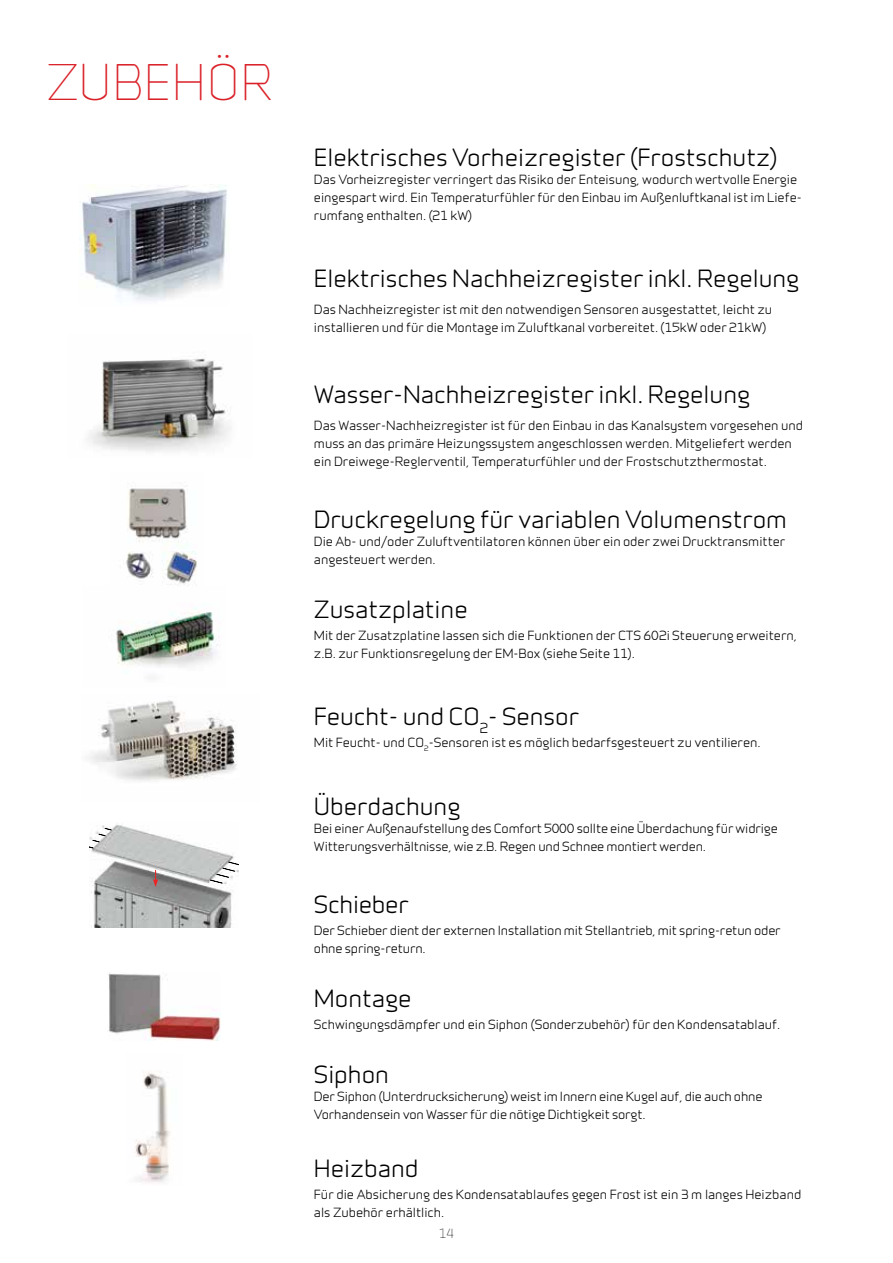
<style>
.page{position:relative;width:893px;height:1263px;background:#fff}
.page>*{position:absolute;margin:0;border:0;box-sizing:border-box;transform-origin:0 0}
.t1{font:300 46.5px "Infinity";color:#da2128}
.t2{font:500 22.5px "Infinity";color:#000}
.t3{font:500 12px/18px "Infinity";color:#000}
.t4{font:300 12px "Infinity";color:#000}
</style>
<div class="page">
<img style="left:88px;top:358px;width:143px;height:94px">
<img style="left:116px;top:606px;width:103px;height:61px">
<img style="left:89px;top:700px;width:148px;height:81px">
<img style="left:126px;top:488px;width:71px;height:98px">
<img style="left:91px;top:825px;width:141px;height:102px">
<svg style="left:90px;top:828px;width:149px;height:59px"></svg>
<img style="left:108px;top:973px;width:113px;height:68px">
<img style="left:135px;top:1070px;width:36px;height:113px">
<img style="left:80px;top:185px;width:147px;height:116px">
<h1 class="t1" style="left:46px;top:48px;width:229px">ZUBEHÖR</h1>
<h2 class="t2" style="left:314px;top:141px;width:465px">Elektrisches Vorheizregister (Frostschutz)</h2>
<p class="t3" style="left:314px;top:170px;width:489px">Das Vorheizregister verringert das Risiko der Enteisung, wodurch wertvolle Energie eingespart wird. Ein Temperaturfühler für den Einbau im Außenluftkanal ist im Liefe&shy;rumfang enthalten. (21 kW)</p>
<h2 class="t2" style="left:314px;top:262px;width:487px">Elektrisches Nachheizregister inkl. Regelung</h2>
<p class="t3" style="left:314px;top:299px;width:460px">Das Nachheizregister ist mit den notwendigen Sensoren ausgestattet, leicht zu installieren und für die Montage im Zuluftkanal vorbereitet. (15kW oder 21kW)</p>
<h2 class="t2" style="left:314px;top:378px;width:438px">Wasser-Nachheizregister inkl. Regelung</h2>
<p class="t3" style="left:314px;top:415px;width:491px">Das Wasser-Nachheizregister ist für den Einbau in das Kanalsystem vorgesehen und muss an das primäre Heizungssystem angeschlossen werden. Mitgeliefert werden ein Dreiwege-Reglerventil, Temperaturfühler und der Frostschutzthermostat.</p>
<h2 class="t2" style="left:314px;top:503px;width:474px">Druckregelung für variablen Volumenstrom</h2>
<p class="t3" style="left:314px;top:532px;width:473px">Die Ab- und/oder Zuluftventilatoren können über ein oder zwei Drucktransmitter angesteuert werden.</p>
<h2 class="t2" style="left:314px;top:593px;width:155px">Zusatzplatine</h2>
<p class="t3" style="left:314px;top:626px;width:485px">Mit der Zusatzplatine lassen sich die Funktionen der CTS 602i Steuerung erweitern, z.B. zur Funktionsregelung der EM-Box (siehe Seite 11).</p>
<h2 class="t2" style="left:314px;top:700px;width:266px">Feucht- und CO<sub>2</sub>- Sensor</h2>
<p class="t3" style="left:314px;top:733px;width:448px">Mit Feucht- und CO<sub>2</sub>-Sensoren ist es möglich bedarfsgesteuert zu ventilieren.</p>
<h2 class="t2" style="left:314px;top:790px;width:148px">Überdachung</h2>
<p class="t3" style="left:314px;top:818px;width:465px">Bei einer Außenaufstellung des Comfort 5000 sollte eine Überdachung für widrige<br>Witterungsverhältnisse, wie z.B. Regen und Schnee montiert werden.</p>
<h2 class="t2" style="left:314px;top:888px;width:96px">Schieber</h2>
<p class="t3" style="left:314px;top:921px;width:468px">Der Schieber dient der externen Installation mit Stellantrieb, mit spring-retun oder ohne spring-return.</p>
<h2 class="t2" style="left:314px;top:982px;width:99px">Montage</h2>
<p class="t3" style="left:314px;top:1015px;width:468px">Schwingungsdämpfer und ein Siphon (Sonderzubehör) für den Kondensatablauf.</p>
<h2 class="t2" style="left:314px;top:1058px;width:77px">Siphon</h2>
<p class="t3" style="left:314px;top:1086px;width:450px">Der Siphon (Unterdrucksicherung) weist im Innern eine Kugel auf, die auch ohne<br>Vorhandensein von Wasser für die nötige Dichtigkeit sorgt.</p>
<h2 class="t2" style="left:314px;top:1152px;width:106px">Heizband</h2>
<p class="t3" style="left:314px;top:1185px;width:489px">Für die Absicherung des Kondensatablaufes gegen Frost ist ein 3 m langes Heizband als Zubehör erhältlich.</p>
<p class="t4" style="left:439px;top:1224px;width:17px">14</p>
</div>
